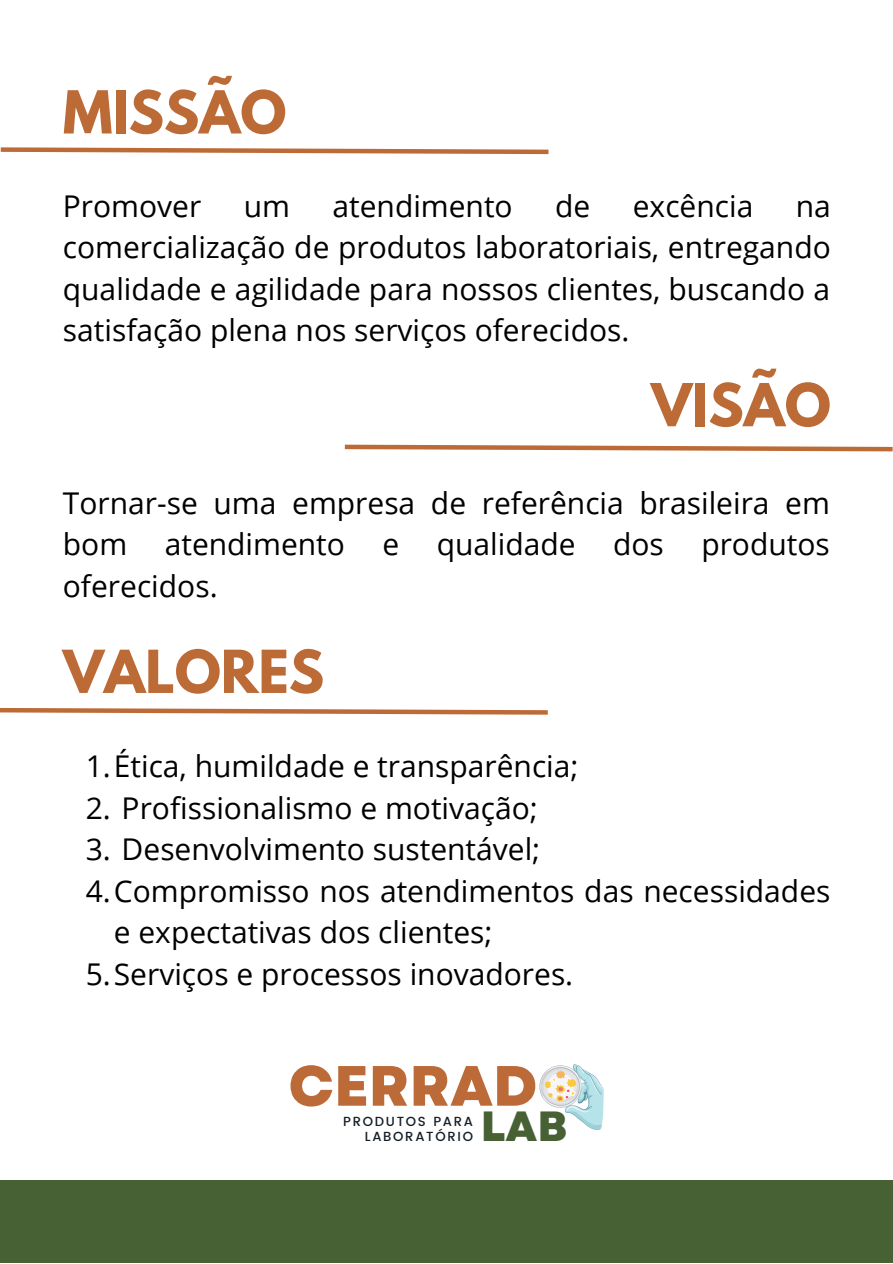
<style>
.page{position:relative;width:893px;height:1264px;background:#fff}
.page>*{position:absolute;margin:0;border:0;box-sizing:border-box;transform-origin:0 0}
.t1{font:800 56.7px "Garet";color:#bc6b38}
.t2{font:700 52.5px "League Spartan";color:#bc6b37}
.t3{font:800 42.15px "Garet";color:#476034}
.t4{font:30px/41.5px "Open Sans";color:#000}
.t5{font:500 13.2px/14.9px "Poppins";letter-spacing:.13em;color:#151f28;text-align:right}
.s1{color:#fff}
</style>
<div class="page">
<svg style="left:539px;top:1064px;width:64px;height:65px"></svg>
<div style="left:0;top:1180px;width:892px;height:82px;background:#476034"></div>
<svg style="left:0;top:147px;width:549px;height:8px"></svg>
<svg style="left:344px;top:444px;width:548px;height:8px"></svg>
<svg style="left:0;top:707px;width:548px;height:8px"></svg>
<h2 class="t2" style="left:63px;top:86px;width:225px">MISSÃO</h2>
<p class="t4" style="left:63px;top:184px;width:140px">Promover</p>
<p class="t4" style="left:244px;top:184px;width:48px">um</p>
<p class="t4" style="left:332px;top:184px;width:182px">atendimento</p>
<p class="t4" style="left:555px;top:184px;width:37px">de</p>
<p class="t4" style="left:632px;top:184px;width:122px">excência</p>
<p class="t4" style="left:63px;top:184px;width:769px;text-align:justify;text-indent:732px">na comercialização de produtos laboratoriais, entregando qualidade e agilidade para nossos clientes, buscando a satisfação plena nos serviços oferecidos.</p>
<h2 class="t2" style="left:651px;top:379px;width:181px">VISÃO</h2>
<p class="t4" style="left:63px;top:481px;width:768px">Tornar-se uma empresa de referência brasileira em bom</p>
<p class="t4" style="left:63px;top:523px;width:768px;text-indent:102px">atendimento e qualidade dos produtos oferecidos.</p>
<h2 class="t2" style="left:63px;top:645px;width:263px">VALORES</h2>
<p class="t4" style="left:86px;top:744px;width:494px">1.Ética, humildade e transparência;</p>
<p class="t4" style="left:86px;top:786px;width:453px">2. Profissionalismo e motivação;</p>
<p class="t4" style="left:86px;top:827px;width:456px">3. Desenvolvimento sustentável;</p>
<p class="t4" style="left:86px;top:869px;width:746px">4.Compromisso nos atendimentos das necessidades</p>
<p class="t4" style="left:114px;top:910px;width:380px">e expectativas dos clientes;</p>
<p class="t4" style="left:86px;top:952px;width:489px">5.Serviços e processos inovadores.</p>
<h1 class="t1" style="left:288px;top:1045px;width:297px">CERRAD<span class="s1">O</span></h1>
<h3 class="t3" style="left:481px;top:1095px;width:88px">LAB</h3>
<p class="t5" style="left:343px;top:1114px;width:131px">PRODUTOS PARA<br>LABORATÓRIO</p>
</div>
